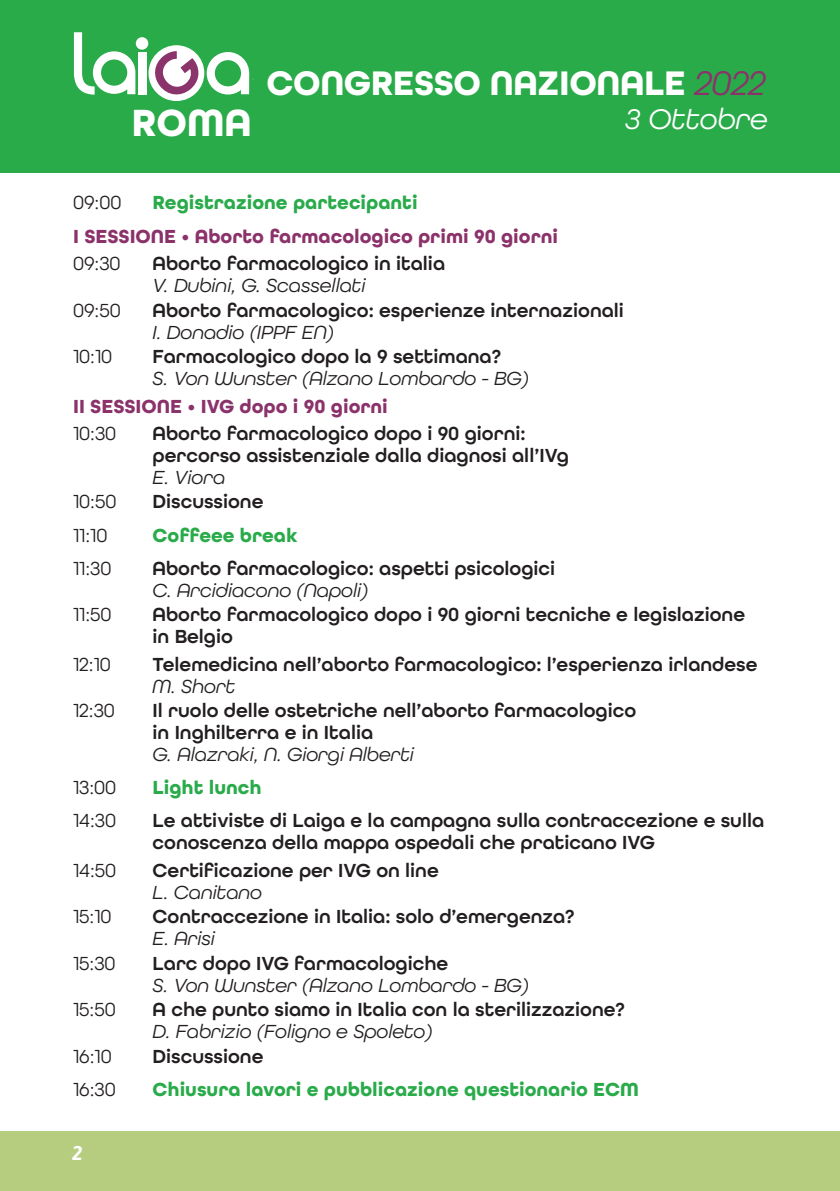
<style>
.page{position:relative;width:840px;height:1191px;background:#fff}
.page>*{position:absolute;margin:0;border:0;box-sizing:border-box;transform-origin:0 0}
.t1{font:700 40px "All Round Gothic";color:#fff}
.t2{font:700 36px "All Round Gothic";letter-spacing:-.01em;color:#fff}
.t3{font:italic 30px "All Round Gothic";color:#fff}
.t4{font:600 20px/21.8px "All Round Gothic";color:#231f20}
.t5{font:italic 20px "All Round Gothic";color:#231f20}
.t6{font:20px "All Round Gothic";color:#231f20}
.t7{font:700 20px "All Round Gothic";color:#29ab4a}
.t8{font:700 20px "All Round Gothic";color:#8b326b}
.t9{font:italic 700 20px "Asap";color:#fff}
.s1{font-weight:400;font-style:italic;color:#8b326b}
</style>
<div class="page">
<div style="left:0;top:1131px;width:839px;height:60px;background:#b6cd7f"></div>
<div style="left:0;top:0;width:839px;height:172px;background:#29ab4a"></div>
<svg style="left:148px;top:45px;width:56px;height:56px"></svg>
<div style="left:138px;top:52px;width:8px;height:42px;background:#fff"></div>
<svg style="left:74px;top:32px;width:61px;height:63px"></svg>
<div style="left:136px;top:37px;width:12px;height:13px;background:#fff;border-radius:50%"></div>
<svg style="left:152px;top:51px;width:97px;height:46px"></svg>
<p class="t2" style="left:266px;top:62px;width:500px">CONGRESSO NAZIONALE <span class="s1">2022</span></p>
<p class="t1" style="left:131px;top:99px;width:121px">ROMA</p>
<p class="t3" style="left:625px;top:101px;width:144px">3 Ottobre</p>
<p class="t6" style="left:73px;top:191px;width:50px">09:00</p>
<p class="t7" style="left:152px;top:191px;width:266px">Registrazione partecipanti</p>
<p class="t8" style="left:73px;top:224px;width:486px">I SESSIONE • Aborto farmacologico primi 90 giorni</p>
<p class="t6" style="left:73px;top:252px;width:49px">09:30</p>
<p class="t4" style="left:152px;top:252px;width:294px">Aborto farmacologico in italia</p>
<p class="t5" style="left:152px;top:273px;width:214px">V. Dubini, G. Scassellati</p>
<p class="t6" style="left:73px;top:298px;width:49px">09:50</p>
<p class="t4" style="left:152px;top:299px;width:472px">Aborto farmacologico: esperienze internazionali</p>
<p class="t5" style="left:152px;top:320px;width:183px">I. Donadio (IPPF EN)</p>
<p class="t6" style="left:73px;top:345px;width:41px">10:10</p>
<p class="t4" style="left:152px;top:345px;width:350px">Farmacologico dopo la 9 settimana?</p>
<p class="t5" style="left:152px;top:366px;width:377px">S. Von Wunster (Alzano Lombardo - BG)</p>
<p class="t8" style="left:73px;top:394px;width:316px">II SESSIONE • IVG dopo i 90 giorni</p>
<p class="t6" style="left:73px;top:421px;width:45px">10:30</p>
<p class="t4" style="left:152px;top:422px;width:374px">Aborto farmacologico dopo i 90 giorni:</p>
<p class="t4" style="left:152px;top:444px;width:418px">percorso assistenziale dalla diagnosi all’IVg</p>
<p class="t5" style="left:152px;top:465px;width:74px">E. Viora</p>
<p class="t6" style="left:73px;top:490px;width:45px">10:50</p>
<p class="t4" style="left:152px;top:491px;width:112px">Discussione</p>
<p class="t6" style="left:73px;top:523px;width:36px">11:10</p>
<p class="t7" style="left:152px;top:523px;width:146px">Coffeee break</p>
<p class="t6" style="left:73px;top:556px;width:40px">11:30</p>
<p class="t4" style="left:152px;top:557px;width:404px">Aborto farmacologico: aspetti psicologici</p>
<p class="t5" style="left:152px;top:578px;width:217px">C. Arcidiacono (Napoli)</p>
<p class="t6" style="left:73px;top:603px;width:40px">11:50</p>
<p class="t4" style="left:152px;top:604px;width:593px">Aborto farmacologico dopo i 90 giorni tecniche e legislazione</p>
<p class="t4" style="left:152px;top:625px;width:82px">in Belgio</p>
<p class="t6" style="left:73px;top:652px;width:39px">12:10</p>
<p class="t4" style="left:152px;top:653px;width:606px">Telemedicina nell’aborto farmacologico: l’esperienza irlandese</p>
<p class="t5" style="left:152px;top:674px;width:84px">M. Short</p>
<p class="t6" style="left:73px;top:699px;width:43px">12:30</p>
<p class="t4" style="left:152px;top:699px;width:485px">Il ruolo delle ostetriche nell’aborto farmacologico</p>
<p class="t4" style="left:152px;top:721px;width:222px">in Inghilterra e in Italia</p>
<p class="t5" style="left:152px;top:742px;width:263px">G. Alazraki, N. Giorgi Alberti</p>
<p class="t6" style="left:73px;top:775px;width:45px">13:00</p>
<p class="t7" style="left:152px;top:775px;width:110px">Light lunch</p>
<p class="t6" style="left:73px;top:809px;width:44px">14:30</p>
<p class="t4" style="left:152px;top:810px;width:612px">Le attiviste di Laiga e la campagna sulla contraccezione e sulla conoscenza della mappa ospedali che praticano IVG</p>
<p class="t6" style="left:73px;top:858px;width:45px">14:50</p>
<p class="t4" style="left:152px;top:859px;width:287px">Certificazione per IVG on line</p>
<p class="t5" style="left:152px;top:880px;width:111px">L. Canitano</p>
<p class="t6" style="left:73px;top:904px;width:40px">15:10</p>
<p class="t4" style="left:152px;top:905px;width:423px">Contraccezione in Italia: solo d’emergenza?</p>
<p class="t5" style="left:152px;top:926px;width:64px">E. Arisi</p>
<p class="t6" style="left:73px;top:951px;width:44px">15:30</p>
<p class="t4" style="left:152px;top:952px;width:297px">Larc dopo IVG farmacologiche</p>
<p class="t5" style="left:152px;top:973px;width:377px">S. Von Wunster (Alzano Lombardo - BG)</p>
<p class="t6" style="left:73px;top:998px;width:44px">15:50</p>
<p class="t4" style="left:152px;top:998px;width:473px">A che punto siamo in Italia con la sterilizzazione?</p>
<p class="t5" style="left:152px;top:1019px;width:281px">D. Fabrizio (Foligno e Spoleto)</p>
<p class="t6" style="left:73px;top:1044px;width:40px">16:10</p>
<p class="t4" style="left:152px;top:1045px;width:112px">Discussione</p>
<p class="t6" style="left:73px;top:1077px;width:44px">16:30</p>
<p class="t7" style="left:152px;top:1077px;width:487px">Chiusura lavori e pubblicazione questionario ECM</p>
<p class="t9" style="left:72px;top:1139px;width:12px">2</p>
</div>
